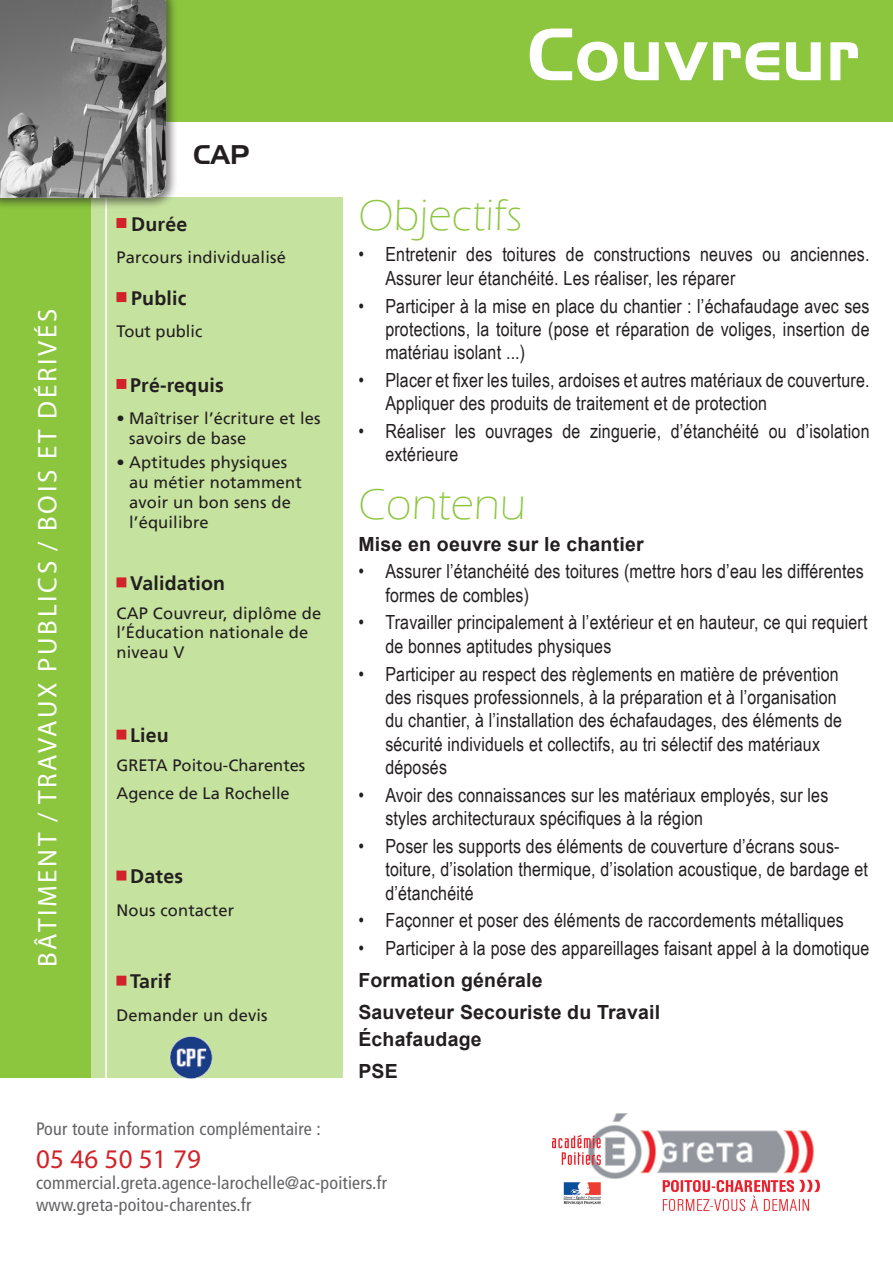
<style>
.page{position:relative;width:893px;height:1263px;background:#fff}
.page>*{position:absolute;margin:0;border:0;box-sizing:border-box;transform-origin:0 0}
.t1{font:72px "Handel Gothic BT";letter-spacing:.01em;color:#fff}
.t2{font:300 45px "Eras ITC";letter-spacing:.01em;color:#8bc63e}
.t3{font:27px "Myriad Pro";letter-spacing:.1em;color:#fff}
.t4{font:27px "Myriad Pro";letter-spacing:.01em;color:#d1232a}
.t5{font:26.25px "Handel Gothic";color:#231f20}
.t6{font:19.5px/23.4px "Arial Narrow";letter-spacing:.01em;color:#231f20}
.t7{font:700 19.5px "Arial";letter-spacing:.01em;color:#231f20}
.t8{font:700 19.5px "Frutiger LT";letter-spacing:.01em;color:#231f20}
.t9{font:condensed 18px "Frutiger LT";letter-spacing:.01em;color:#636366}
.t10{font:16.5px/19.8px "Frutiger LT";letter-spacing:.01em;color:#231f20}
</style>
<div class="page">
<div style="left:118px;top:0;width:775px;height:122px;background:#8bc63e"></div>
<div style="left:87px;top:198px;width:256px;height:880px;background:#c5e29e"></div>
<div style="left:0;top:198px;width:91px;height:880px;background:#8bc63e"></div>
<img style="left:552px;top:1113px;width:268px;height:97px">
<hr style="left:105px;top:198px;width:2px;height:880px;background:#fff">
<div style="left:0;top:0;width:178px;height:210px;background:#231f20;opacity:.57"></div>
<img style="left:0;top:0;width:166px;height:198px">
<div style="left:116px;top:218px;width:10px;height:10px;background:#d1232a;border:2px solid #d1232a"></div>
<div style="left:116px;top:577px;width:10px;height:10px;background:#d1232a;border:2px solid #d1232a"></div>
<div style="left:116px;top:730px;width:10px;height:9px;background:#d1232a;border:2px solid #d1232a"></div>
<div style="left:116px;top:292px;width:10px;height:10px;background:#d1232a;border:2px solid #d1232a"></div>
<div style="left:116px;top:379px;width:10px;height:10px;background:#d1232a;border:2px solid #d1232a"></div>
<div style="left:116px;top:976px;width:10px;height:9px;background:#d1232a;border:2px solid #d1232a"></div>
<div style="left:116px;top:870px;width:10px;height:10px;background:#d1232a;border:2px solid #d1232a"></div>
<img style="left:170px;top:1036px;width:42px;height:42px">
<h3 class="t3" style="left:31px;top:967px;width:659px;rotate:-90deg">BÂTIMENT / TRAVAUX PUBLICS / BOIS ET DÉRIVÉS</h3>
<p class="t5" style="left:193px;top:142px;width:58px">CAP</p>
<p class="t8" style="left:131px;top:213px;width:58px">Durée</p>
<p class="t10" style="left:116px;top:248px;width:171px">Parcours individualisé</p>
<p class="t8" style="left:131px;top:287px;width:57px">Public</p>
<p class="t10" style="left:116px;top:322px;width:87px">Tout public</p>
<p class="t8" style="left:130px;top:374px;width:95px">Pré-requis</p>
<p class="t10" style="left:129px;top:409px;width:193px;text-indent:-13px">• Maîtriser l’écriture et les savoirs de base</p>
<p class="t10" style="left:129px;top:453px;width:174px;text-indent:-13px">• Aptitudes physiques au métier notamment avoir un bon sens de l’équilibre</p>
<p class="t8" style="left:130px;top:572px;width:96px">Validation</p>
<p class="t10" style="left:116px;top:603px;width:206px">CAP Couvreur, diplôme de l’Éducation nationale de niveau V</p>
<p class="t8" style="left:130px;top:724px;width:40px">Lieu</p>
<p class="t10" style="left:116px;top:755px;width:190px">GRETA Poitou-Charentes</p>
<p class="t10" style="left:116px;top:783px;width:175px">Agence de La Rochelle</p>
<p class="t8" style="left:130px;top:865px;width:54px">Dates</p>
<p class="t10" style="left:116px;top:900px;width:119px">Nous contacter</p>
<p class="t8" style="left:130px;top:970px;width:42px">Tarif</p>
<p class="t10" style="left:116px;top:1005px;width:153px">Demander un devis</p>
<p class="t1" style="left:528px;top:11px;width:334px">Couvreur</p>
<p class="t2" style="left:358px;top:190px;width:165px">Objectifs</p>
<p class="t6" style="left:385px;top:242px;width:486px;text-indent:-27px">• Entretenir des toitures de constructions neuves ou anciennes.<br>Assurer leur étanchéité. Les réaliser, les réparer</p>
<p class="t6" style="left:385px;top:293px;width:486px;text-align:justify;text-indent:-27px">• Participer à la mise en place du chantier : l’échafaudage avec ses protections, la toiture (pose et réparation de voliges, insertion de matériau isolant ...)</p>
<p class="t6" style="left:385px;top:368px;width:486px;text-indent:-27px">• Placer et fixer les tuiles, ardoises et autres matériaux de couverture.<br>Appliquer des produits de traitement et de protection</p>
<p class="t6" style="left:385px;top:419px;width:486px;text-indent:-27px">• Réaliser les ouvrages de zinguerie, d’étanchéité ou d’isolation extérieure</p>
<p class="t2" style="left:358px;top:479px;width:169px">Contenu</p>
<p class="t7" style="left:358px;top:531px;width:287px">Mise en oeuvre sur le chantier</p>
<p class="t6" style="left:385px;top:559px;width:480px;text-indent:-27px">• Assurer l’étanchéité des toitures (mettre hors d’eau les différentes formes de combles)</p>
<p class="t6" style="left:385px;top:610px;width:484px;text-indent:-27px">• Travailler principalement à l’extérieur et en hauteur, ce qui requiert de bonnes aptitudes physiques</p>
<p class="t6" style="left:385px;top:661px;width:458px;text-indent:-27px">• Participer au respect des règlements en matière de prévention des risques professionnels, à la préparation et à l’organisation du chantier, à l’installation des échafaudages, des éléments de sécurité individuels et collectifs, au tri sélectif des matériaux déposés</p>
<p class="t6" style="left:385px;top:782px;width:444px;text-indent:-27px">• Avoir des connaissances sur les matériaux employés, sur les styles architecturaux spécifiques à la région</p>
<p class="t6" style="left:385px;top:833px;width:484px;text-indent:-27px">• Poser les supports des éléments de couverture d’écrans sous&shy;toiture, d’isolation thermique, d’isolation acoustique, de bardage et d’étanchéité</p>
<p class="t6" style="left:358px;top:908px;width:487px">• Façonner et poser des éléments de raccordements métalliques</p>
<p class="t6" style="left:358px;top:936px;width:512px">• Participer à la pose des appareillages faisant appel à la domotique</p>
<p class="t7" style="left:358px;top:967px;width:186px">Formation générale</p>
<p class="t7" style="left:358px;top:999px;width:303px">Sauveteur Secouriste du Travail</p>
<p class="t7" style="left:358px;top:1026px;width:125px">Échafaudage</p>
<p class="t7" style="left:358px;top:1058px;width:41px">PSE</p>
<p class="t9" style="left:36px;top:1119px;width:286px">Pour toute information complémentaire :</p>
<p class="t4" style="left:36px;top:1142px;width:166px">05 46 50 51 79</p>
<p class="t9" style="left:36px;top:1173px;width:352px">commercial.greta.agence-larochelle@ac-poitiers.fr</p>
<p class="t9" style="left:36px;top:1194px;width:217px">www.greta-poitou-charentes.fr</p>
</div>
